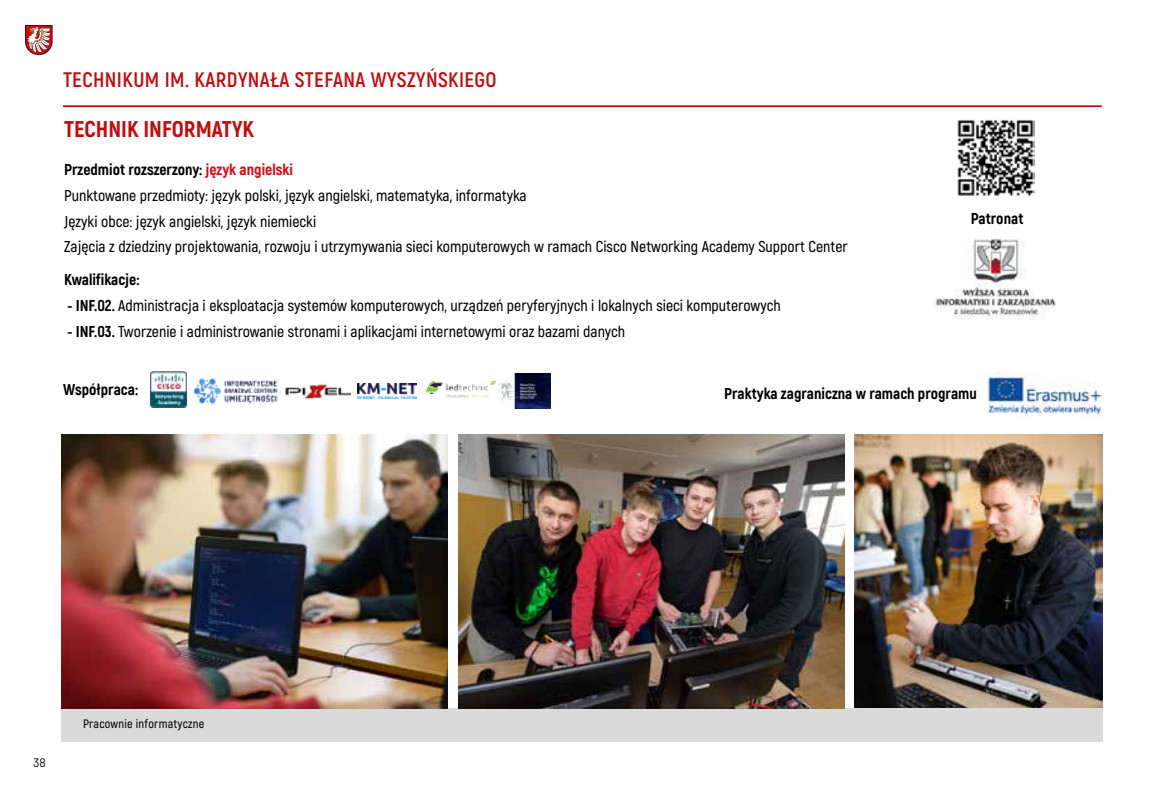
<style>
.page{position:relative;width:1166px;height:804px;background:#fff}
.page>*{position:absolute;margin:0;border:0;box-sizing:border-box;transform-origin:0 0}
.t1{font:800 22.75px "Akrobat";color:#c00d0e}
.t2{font:700 21px "Akrobat";letter-spacing:.02em;color:#c00d0e}
.t3{font:600 15.75px/25.9px "Akrobat";color:#000}
.t4{font:800 15.75px "Akrobat";color:#000}
.t5{font:600 12.25px "Akrobat";letter-spacing:.02em;color:#000}
.t6{font:12.25px "Barlow";color:#000}
.s1{font-weight:800}
.s2{font-weight:800;color:#d20a11}
</style>
<div class="page">
<svg style="left:25px;top:25px;width:28px;height:30px"></svg>
<img style="left:854px;top:434px;width:249px;height:274px">
<div style="left:62px;top:708px;width:1041px;height:33px;background:#dadada"></div>
<img style="left:62px;top:434px;width:386px;height:274px">
<img style="left:458px;top:434px;width:386px;height:274px">
<img style="left:957px;top:119px;width:77px;height:77px">
<img style="left:988px;top:372px;width:115px;height:43px">
<img style="left:935px;top:238px;width:121px;height:81px">
<img style="left:150px;top:371px;width:37px;height:37px">
<img style="left:193px;top:378px;width:85px;height:26px">
<img style="left:357px;top:383px;width:59px;height:16px">
<img style="left:425px;top:381px;width:71px;height:17px">
<img style="left:499px;top:374px;width:51px;height:34px">
<img style="left:285px;top:384px;width:65px;height:16px">
<hr style="left:63px;top:105px;width:1039px;height:2px;background:#c00d0e">
<h2 class="t2" style="left:63px;top:66px;width:435px">TECHNIKUM IM. KARDYNAŁA STEFANA WYSZYŃSKIEGO</h2>
<h1 class="t1" style="left:64px;top:114px;width:191px">TECHNIK INFORMATYK</h1>
<p class="t3" style="left:64px;top:156px;width:785px"><span class="s1">Przedmiot rozszerzony:</span> <span class="s2">język angielski<br></span>Punktowane przedmioty: język polski, język angielski, matematyka, informatyka<br>Języki obce: język angielski, język niemiecki<br>Zajęcia z dziedziny projektowania, rozwoju i utrzymywania sieci komputerowych w ramach Cisco Networking Academy Support Center</p>
<p class="t4" style="left:64px;top:270px;width:77px">Kwalifikacje:</p>
<p class="t3" style="left:68px;top:293px;width:715px"><span class="s1">- INF.02.</span> Administracja i eksploatacja systemów komputerowych, urządzeń peryferyjnych i lokalnych sieci komputerowych</p>
<p class="t3" style="left:68px;top:319px;width:559px"><span class="s1">- INF.03.</span> Tworzenie i administrowanie stronami i aplikacjami internetowymi oraz bazami danych</p>
<p class="t4" style="left:971px;top:209px;width:54px">Patronat</p>
<p class="t4" style="left:63px;top:380px;width:76px">Współpraca:</p>
<p class="t4" style="left:724px;top:383px;width:254px">Praktyka zagraniczna w ramach programu</p>
<p class="t6" style="left:33px;top:755px;width:14px">38</p>
<p class="t5" style="left:83px;top:716px;width:123px">Pracownie informatyczne</p>
</div>
